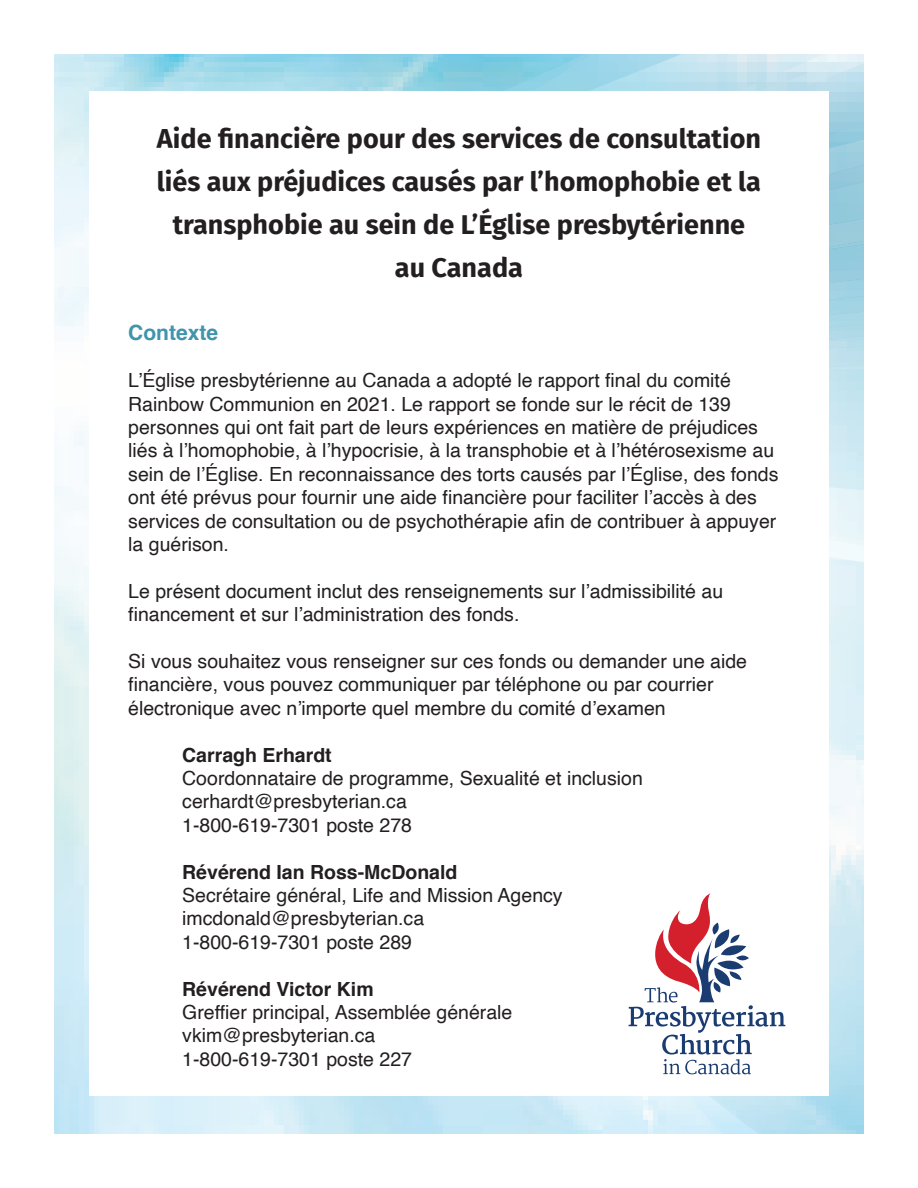
<style>
.page{position:relative;width:918px;height:1188px;background:#fff}
.page>*{position:absolute;margin:0;border:0;box-sizing:border-box;transform-origin:0 0}
.t1{font:700 27px/42.9px "Fira Sans";color:#231f20;text-align:center}
.t2{font:700 21px "Helvetica";color:#4194aa}
.t3{font:19.5px/23.4px "Helvetica";color:#231f20}
.t4{font:700 19.5px "Helvetica";color:#231f20}
</style>
<div class="page">
<img style="left:666px;top:54px;width:198px;height:210px">
<img style="left:666px;top:72px;width:198px;height:181px">
<img style="left:54px;top:54px;width:612px;height:1080px">
<div style="left:89px;top:92px;width:740px;height:1004px;background:#fff"></div>
<svg style="left:629px;top:893px;width:156px;height:181px"></svg>
<p class="t1" style="left:157px;top:118px;width:606px">Aide financière pour des services de consultation liés aux préjudices causés par l’homophobie et la transphobie au sein de L’Église presbytérienne au Canada</p>
<p class="t2" style="left:128px;top:324px;width:91px">Contexte</p>
<p class="t3" style="left:128px;top:370px;width:652px">L’Église presbytérienne au Canada a adopté le rapport final du comité Rainbow Communion en 2021. Le rapport se fonde sur le récit de 139 personnes qui ont fait part de leurs expériences en matière de préjudices liés à l’homophobie, à l’hypocrisie, à la transphobie et à l’hétérosexisme au sein de l’Église. En reconnaissance des torts causés par l’Église, des fonds ont été prévus pour fournir une aide financière pour faciliter l’accès à des services de consultation ou de psychothérapie afin de contribuer à appuyer la guérison.</p>
<p class="t3" style="left:128px;top:581px;width:596px">Le présent document inclut des renseignements sur l’admissibilité au financement et sur l’administration des fonds.</p>
<p class="t3" style="left:128px;top:651px;width:620px">Si vous souhaitez vous renseigner sur ces fonds ou demander une aide financière, vous pouvez communiquer par téléphone ou par courrier électronique avec n’importe quel membre du comité d’examen</p>
<p class="t4" style="left:182px;top:747px;width:151px">Carragh Erhardt</p>
<p class="t3" style="left:182px;top:768px;width:462px">Coordonnataire de programme, Sexualité et inclusion cerhardt@presbyterian.ca</p>
<p class="t3" style="left:182px;top:815px;width:231px">1-800-619-7301 poste 278</p>
<p class="t4" style="left:182px;top:864px;width:277px">Révérend Ian Ross-McDonald</p>
<p class="t3" style="left:182px;top:885px;width:382px">Secrétaire général, Life and Mission Agency imcdonald@presbyterian.ca</p>
<p class="t3" style="left:182px;top:932px;width:231px">1-800-619-7301 poste 289</p>
<p class="t4" style="left:182px;top:981px;width:193px">Révérend Victor Kim</p>
<p class="t3" style="left:182px;top:1002px;width:332px">Greffier principal, Assemblée générale</p>
<p class="t3" style="left:182px;top:1025px;width:195px">vkim@presbyterian.ca</p>
<p class="t3" style="left:182px;top:1049px;width:231px">1-800-619-7301 poste 227</p>
</div>
